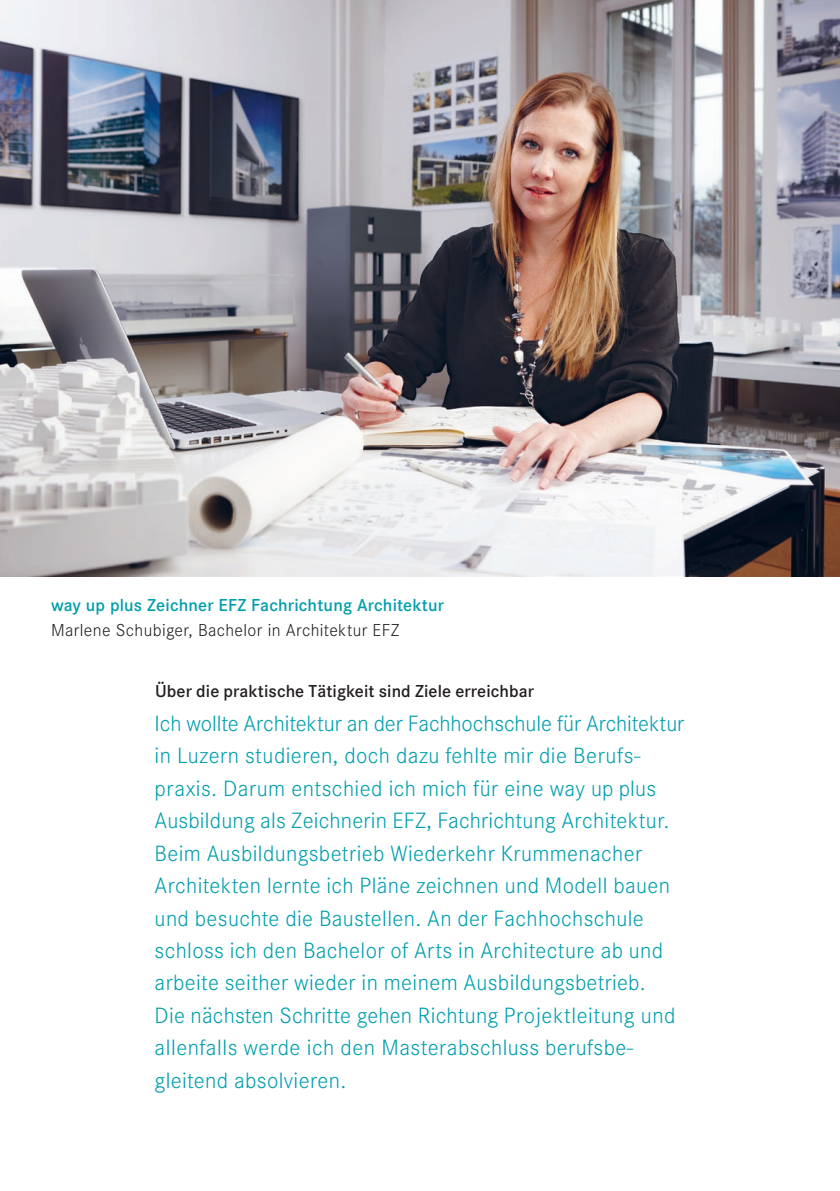
<style>
.page{position:relative;width:840px;height:1191px;background:#fff}
.page>*{position:absolute;margin:0;border:0;box-sizing:border-box;transform-origin:0 0}
.t1{font:300 23px/32.4px "Corporate S";letter-spacing:.015em;color:#009ead}
.t2{font:600 18px "Corporate S";letter-spacing:.005em;color:#231f20}
.t3{font:600 18px "Corporate S";letter-spacing:.01em;color:#009ead}
.t4{font:300 18px "Corporate S";letter-spacing:.02em;color:#231f20}
</style>
<div class="page">
<img style="left:0;top:0;width:839px;height:576px">
<p class="t3" style="left:51px;top:594px;width:394px">way up plus Zeichner EFZ Fachrichtung Architektur</p>
<p class="t4" style="left:51px;top:620px;width:350px">Marlene Schubiger, Bachelor in Architektur EFZ</p>
<p class="t2" style="left:155px;top:681px;width:380px">Über die praktische Tätigkeit sind Ziele erreichbar</p>
<p class="t1" style="left:154px;top:707px;width:531px">Ich wollte Architektur an der Fachhochschule für Architektur in Luzern studieren, doch dazu fehlte mir die Berufs&shy;praxis. Darum entschied ich mich für eine way up plus Ausbildung als Zeichnerin EFZ, Fachrichtung Architektur.<br>Beim Ausbildungsbetrieb Wiederkehr Krummenacher Architekten lernte ich Pläne zeichnen und Modell bauen und besuchte die Baustellen. An der Fachhochschule schloss ich den Bachelor of Arts in Architecture ab und arbeite seither wieder in meinem Ausbildungsbetrieb.<br>Die nächsten Schritte gehen Richtung Projektleitung und allenfalls werde ich den Masterabschluss berufsbe&shy;gleitend absolvieren.</p>
</div>
